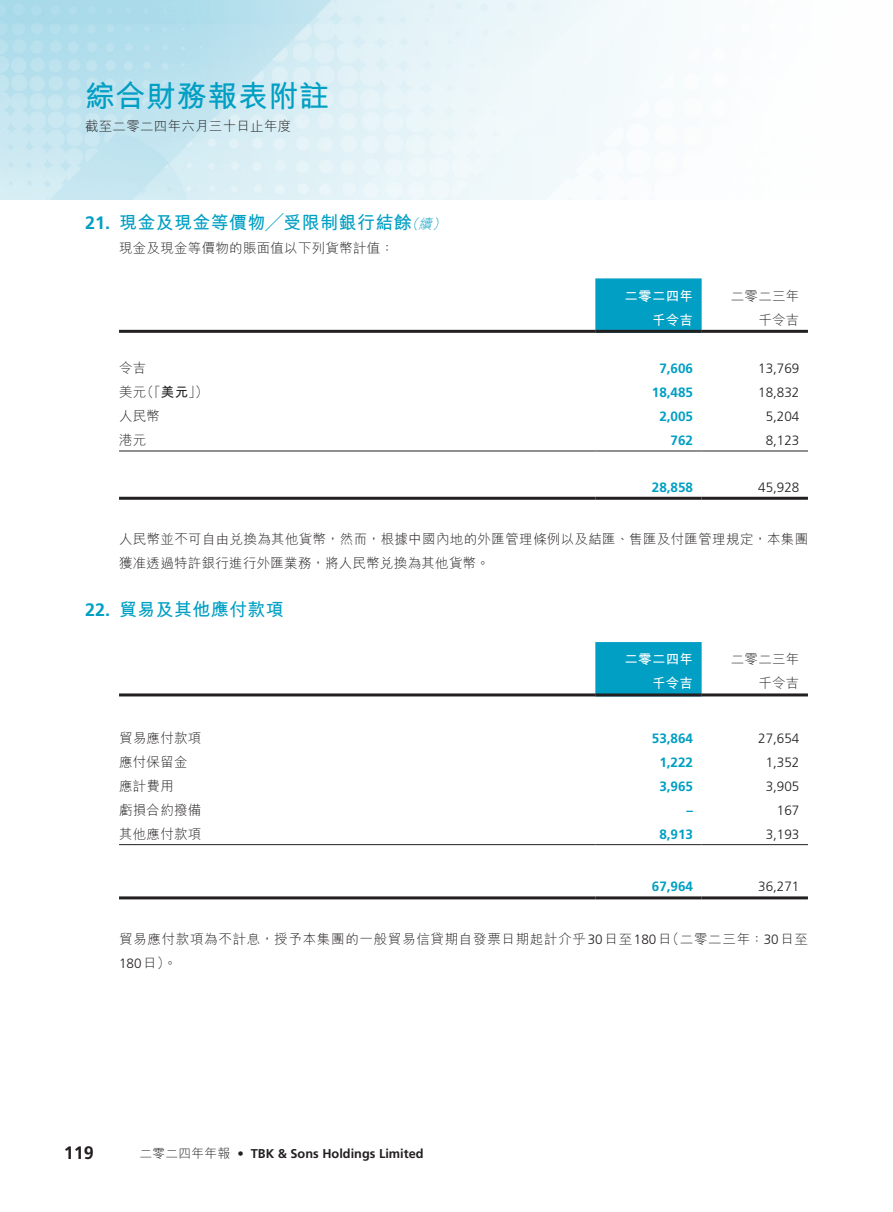
<style>
.page{position:relative;width:893px;height:1212px;background:#fff}
.page>*{position:absolute;margin:0;border:0;box-sizing:border-box;transform-origin:0 0}
.t1{font:700 30px "M Hei HK";letter-spacing:.02em;color:#009fc3}
._01_H1{font:700 18px "M Hei HK";letter-spacing:.02em;color:#009fc3}
._01_H1-2{font:700 18px "Frutiger LT Std";color:#009fc3}
.t2{font:700 18px "Frutiger LT Std";color:#231f20}
._00_txt{font:300 13.5px/24px "M Hei HK";letter-spacing:.025em;color:#231f20}
._50_Table_txt{font:300 13.5px "M Hei HK";letter-spacing:.02em;color:#231f20}
._50_Table_txt-2{font:300 13.5px "Frutiger LT Std";color:#231f20}
._00_txt-2{font:300 13.5px/24px "M Hei HK";letter-spacing:.05em;color:#231f20}
._50_Table_txt-3{font:700 13.5px "Frutiger LT Std";color:#009fc3}
._50_Table_txt-4{font:700 13.5px "M Hei HK";letter-spacing:.02em;color:#fff}
._01_H1-3{font:italic 300 13.5px "M Hei HK";color:#009fc3}
.t3{font:700 12.75px "Frutiger LT Std";color:#231f20}
.t4{font:300 12.75px "M Hei HK";letter-spacing:.02em;color:#231f20}
.t5{font:300 12.75px "Frutiger LT Std";color:#231f20}
.s1{font-weight:700}
.s2{font-family:"Frutiger LT Std"}
</style>
<div class="page">
<img style="left:0;top:0;width:657px;height:200px">
<div style="left:595px;top:278px;width:107px;height:52px;background:#009fc3"></div>
<hr style="left:119px;top:330px;width:476px;height:3px;background:#231f20">
<hr style="left:595px;top:330px;width:107px;height:3px;background:#231f20">
<hr style="left:702px;top:330px;width:106px;height:3px;background:#231f20">
<hr style="left:119px;top:451px;width:476px;height:1px;background:#231f20">
<hr style="left:595px;top:451px;width:107px;height:1px;background:#231f20">
<hr style="left:702px;top:451px;width:106px;height:1px;background:#231f20">
<hr style="left:119px;top:497px;width:476px;height:3px;background:#231f20">
<hr style="left:595px;top:497px;width:107px;height:3px;background:#231f20">
<hr style="left:702px;top:497px;width:106px;height:3px;background:#231f20">
<div style="left:595px;top:642px;width:107px;height:51px;background:#009fc3"></div>
<hr style="left:119px;top:693px;width:476px;height:3px;background:#231f20">
<hr style="left:595px;top:693px;width:107px;height:3px;background:#231f20">
<hr style="left:702px;top:693px;width:106px;height:3px;background:#231f20">
<hr style="left:119px;top:844px;width:476px;height:1px;background:#231f20">
<hr style="left:595px;top:844px;width:107px;height:1px;background:#231f20">
<hr style="left:702px;top:844px;width:106px;height:1px;background:#231f20">
<hr style="left:119px;top:896px;width:476px;height:3px;background:#231f20">
<hr style="left:595px;top:896px;width:107px;height:3px;background:#231f20">
<hr style="left:702px;top:896px;width:106px;height:3px;background:#231f20">
<h1 class="t1" style="left:85px;top:74px;width:246px">綜合財務報表附註</h1>
<p class="_00_txt" style="left:85px;top:114px;width:208px">截至二零二四年六月三十日止年度</p>
<p class="_01_H1-2" style="left:85px;top:212px;width:27px">21.</p>
<p class="_01_H1" style="left:119px;top:209px;width:294px">現金及現金等價物╱受限制銀行結餘</p>
<p class="_01_H1-3" style="left:418px;top:217px;width:18px">續</p>
<p class="_01_H1-3" style="left:405px;top:217px;width:18px">（</p>
<p class="_01_H1-3" style="left:432px;top:217px;width:18px">(</p>
<p class="_00_txt" style="left:119px;top:236px;width:276px">現金及現金等價物的賬面值以下列貨幣計值：</p>
<p class="_50_Table_txt-4" style="left:624px;top:286px;width:70px">二零二四年</p>
<p class="_50_Table_txt-4" style="left:652px;top:310px;width:43px">千令吉</p>
<p class="_50_Table_txt" style="left:731px;top:289px;width:70px">二零二三年</p>
<p class="_50_Table_txt" style="left:758px;top:313px;width:43px">千令吉</p>
<p class="_50_Table_txt" style="left:119px;top:361px;width:29px">令吉</p>
<p class="_50_Table_txt-3" style="left:659px;top:360px;width:35px">7,606</p>
<p class="_50_Table_txt-2" style="left:758px;top:361px;width:43px">13,769</p>
<p class="_50_Table_txt" style="left:119px;top:385px;width:29px">美元</p>
<p class="_50_Table_txt" style="left:141px;top:385px;width:69px">（「<span class="s1">美元</span> (「</p>
<p class="_50_Table_txt-3" style="left:652px;top:384px;width:43px">18,485</p>
<p class="_50_Table_txt-2" style="left:758px;top:385px;width:43px">18,832</p>
<p class="_50_Table_txt" style="left:119px;top:409px;width:43px">人民幣</p>
<p class="_50_Table_txt-3" style="left:659px;top:408px;width:35px">2,005</p>
<p class="_50_Table_txt-2" style="left:766px;top:409px;width:35px">5,204</p>
<p class="_50_Table_txt" style="left:119px;top:433px;width:29px">港元</p>
<p class="_50_Table_txt-3" style="left:671px;top:432px;width:24px">762</p>
<p class="_50_Table_txt-2" style="left:766px;top:433px;width:35px">8,123</p>
<p class="_01_H1-2" style="left:85px;top:599px;width:27px">22.</p>
<p class="_50_Table_txt-3" style="left:652px;top:479px;width:43px">28,858</p>
<p class="_00_txt" style="left:119px;top:527px;width:691px">人民幣並不可自由兌換為其他貨幣，然而，根據中國內地的外匯管理條例以及結匯、售匯及付匯管理規定，本集團獲准透過特許銀行進行外匯業務，將人民幣兌換為其他貨幣。</p>
<p class="_01_H1" style="left:119px;top:597px;width:166px">貿易及其他應付款項</p>
<p class="_50_Table_txt-2" style="left:758px;top:479px;width:43px">45,928</p>
<p class="_50_Table_txt-4" style="left:624px;top:649px;width:70px">二零二四年</p>
<p class="_50_Table_txt-4" style="left:652px;top:673px;width:43px">千令吉</p>
<p class="_50_Table_txt" style="left:731px;top:652px;width:70px">二零二三年</p>
<p class="_50_Table_txt" style="left:758px;top:676px;width:43px">千令吉</p>
<p class="_50_Table_txt" style="left:119px;top:731px;width:84px">貿易應付款項</p>
<p class="_50_Table_txt-3" style="left:652px;top:730px;width:43px">53,864</p>
<p class="_50_Table_txt-2" style="left:758px;top:730px;width:43px">27,654</p>
<p class="_50_Table_txt" style="left:119px;top:755px;width:70px">應付保留金</p>
<p class="_50_Table_txt-3" style="left:659px;top:754px;width:35px">1,222</p>
<p class="_50_Table_txt-2" style="left:766px;top:754px;width:35px">1,352</p>
<p class="_50_Table_txt" style="left:119px;top:779px;width:56px">應計費用</p>
<p class="_50_Table_txt-3" style="left:659px;top:778px;width:35px">3,965</p>
<p class="_50_Table_txt-2" style="left:766px;top:778px;width:35px">3,905</p>
<p class="_50_Table_txt" style="left:119px;top:803px;width:84px">虧損合約撥備</p>
<p class="_50_Table_txt-3" style="left:686px;top:802px;width:8px">–</p>
<p class="_50_Table_txt-2" style="left:777px;top:802px;width:24px">167</p>
<p class="_50_Table_txt" style="left:119px;top:827px;width:84px">其他應付款項</p>
<p class="_50_Table_txt-3" style="left:659px;top:826px;width:35px">8,913</p>
<p class="_50_Table_txt-2" style="left:766px;top:826px;width:35px">3,193</p>
<p class="_50_Table_txt-3" style="left:652px;top:879px;width:43px">67,964</p>
<p class="_00_txt-2" style="left:119px;top:927px;width:690px">貿易應付款項為不計息，授予本集團的一般貿易信貸期自發票日期起計介乎<span class="s2">30</span>日至<span class="s2">180</span> （日 二零二三年：<span class="s2">30</span>日至<br><span class="s2">180</span>日。(</p>
<p class="_50_Table_txt-2" style="left:758px;top:879px;width:43px">36,271</p>
<h2 class="t2" style="left:64px;top:1142px;width:32px">119</h2>
<p class="t4" style="left:139px;top:1147px;width:92px">二零二四年年報</p>
<p class="t5" style="left:237px;top:1146px;width:8px">•</p>
<p class="t3" style="left:251px;top:1146px;width:174px">TBK &amp; Sons Holdings Limited</p>
</div>
